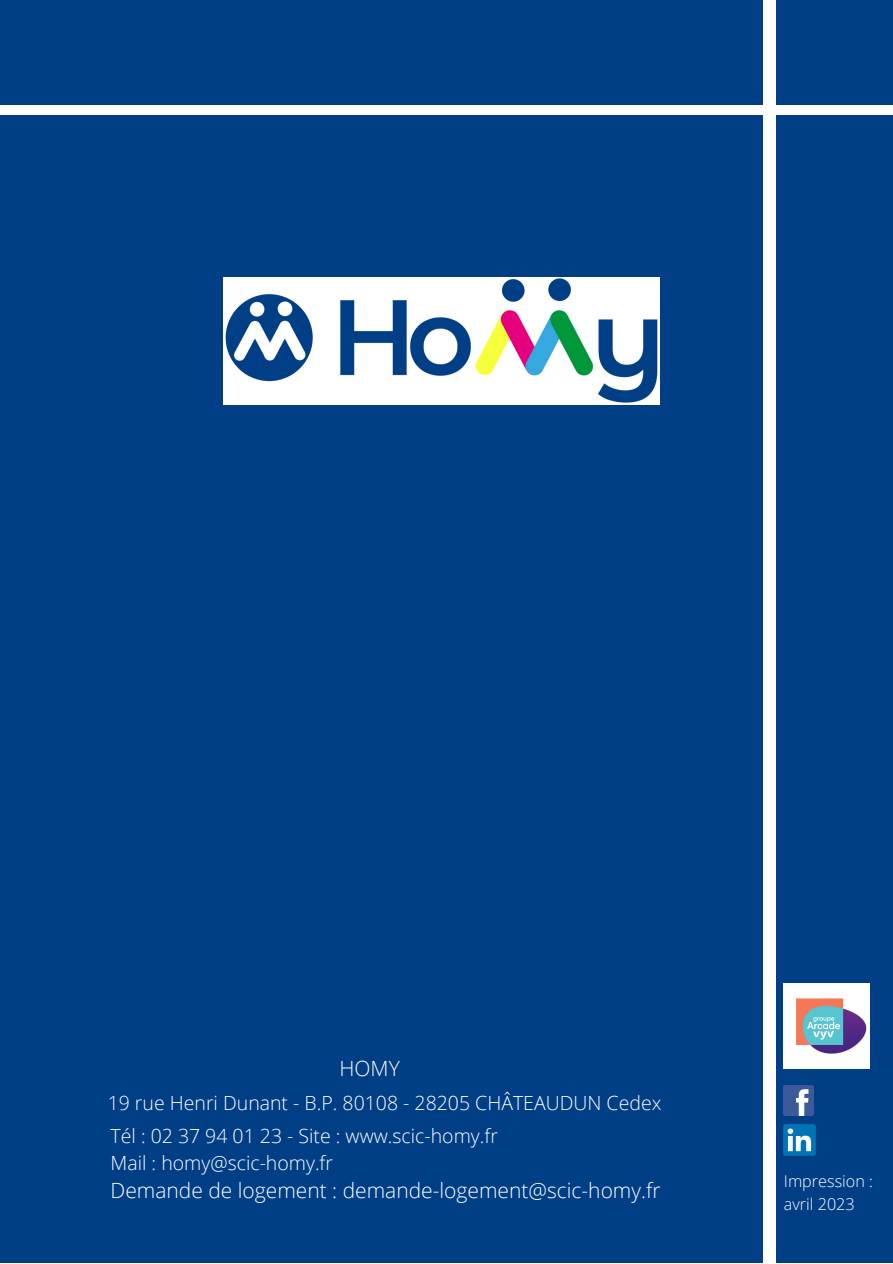
<style>
.page{position:relative;width:893px;height:1264px;background:#fff}
.page>*{position:absolute;margin:0;border:0;box-sizing:border-box;transform-origin:0 0}
.t1{font:300 21px "Open Sans";color:#fff}
.t2{font:300 19.5px "Open Sans";color:#fff}
.t3{font:300 16.2px "Open Sans";color:#fff}
</style>
<div class="page">
<div style="left:0;top:0;width:892px;height:1262px;background:#003f86"></div>
<img style="left:783px;top:1085px;width:30px;height:30px">
<img style="left:783px;top:1124px;width:32px;height:31px">
<div style="left:0;top:106px;width:892px;height:9px;background:#fff"></div>
<div style="left:763px;top:0;width:12px;height:1262px;background:#fff"></div>
<img style="left:223px;top:278px;width:436px;height:127px">
<img style="left:783px;top:983px;width:86px;height:85px">
<p class="t1" style="left:339px;top:1053px;width:62px">HOMY</p>
<p class="t2" style="left:108px;top:1089px;width:555px">19 rue Henri Dunant - B.P. 80108 - 28205 CHÂTEAUDUN Cedex</p>
<p class="t2" style="left:111px;top:1121px;width:389px">Tél : 02 37 94 01 23 - Site : www.scic-homy.fr</p>
<p class="t2" style="left:111px;top:1148px;width:224px">Mail : homy@scic-homy.fr</p>
<p class="t1" style="left:111px;top:1175px;width:551px">Demande de logement : demande-logement@scic-homy.fr</p>
<p class="t3" style="left:783px;top:1169px;width:91px">Impression :</p>
<p class="t3" style="left:783px;top:1192px;width:72px">avril 2023</p>
</div>
